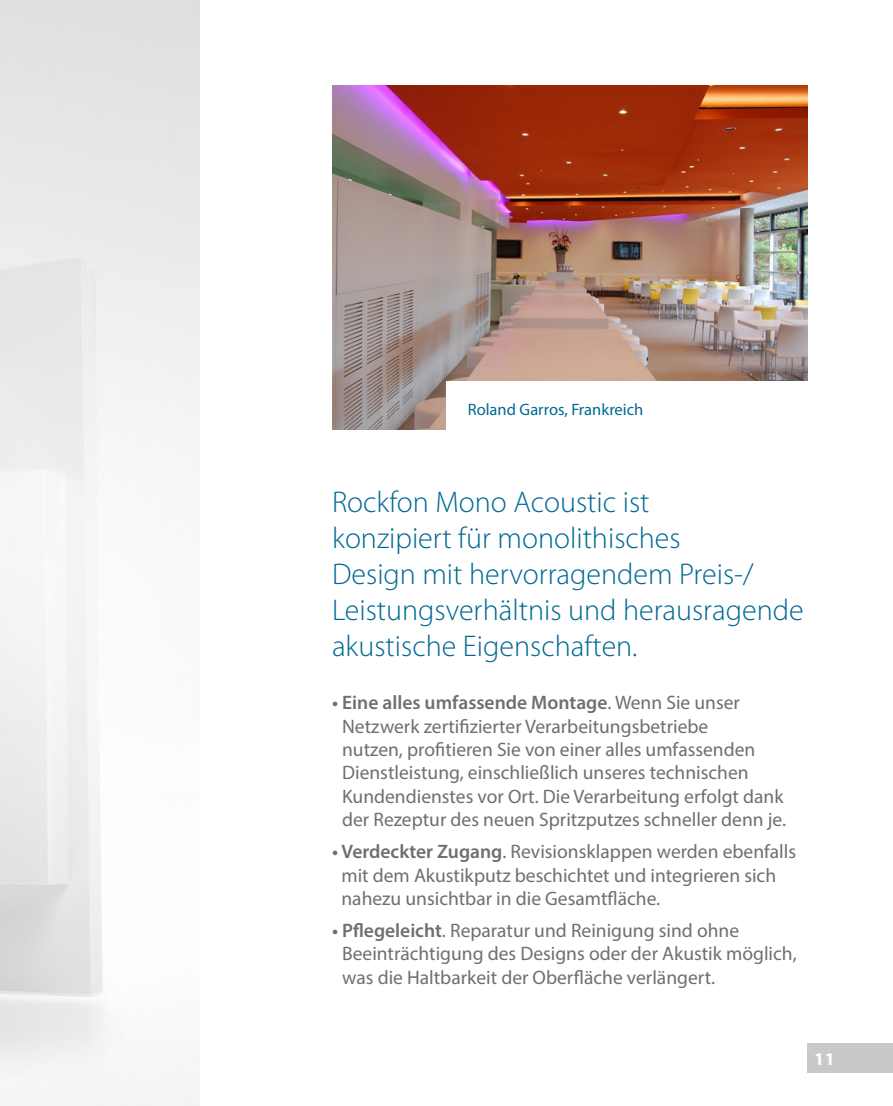
<style>
.page{position:relative;width:893px;height:1106px;background:#fff}
.page>*{position:absolute;margin:0;border:0;box-sizing:border-box;transform-origin:0 0}
.t1{font:300 30px/36px "Myriad Pro";color:#006893}
.t2{font:19.5px/23.4px "Myriad Pro";color:#6d6f71}
.t3{font:700 18px "Myriad Pro";color:#fff}
.t4{font:16.5px "Myriad Pro";color:#006893}
.s1{font-weight:600}
</style>
<div class="page">
<div style="left:808px;top:1043px;width:85px;height:30px;background:#c7c9cb"></div>
<img style="left:332px;top:85px;width:476px;height:344px">
<div style="left:446px;top:381px;width:366px;height:70px;background:#fff"></div>
<p class="t4" style="left:468px;top:399px;width:177px">Roland Garros, Frankreich</p>
<h1 class="t1" style="left:332px;top:483px;width:473px">Rockfon Mono Acoustic ist<br>konzipiert für monolithisches<br>Design mit hervorragendem Preis-/<br>Leistungsverhältnis und herausragende akustische Eigenschaften.</h1>
<p class="t2" style="left:342px;top:690px;width:445px;text-indent:-10px"><span class="s1">• Eine alles umfassende Montage</span>. Wenn Sie unser Netzwerk zertifizierter Verarbeitungsbetriebe<br>nutzen, profitieren Sie von einer alles umfassenden Dienstleistung, einschließlich unseres technischen Kundendienstes vor Ort. Die Verarbeitung erfolgt dank der Rezeptur des neuen Spritzputzes schneller denn je.</p>
<p class="t2" style="left:341px;top:839px;width:456px;text-indent:-9px"><span class="s1">• Verdeckter Zugang</span>. Revisionsklappen werden ebenfalls mit dem Akustikputz beschichtet und integrieren sich nahezu unsichtbar in die Gesamtfläche.</p>
<p class="t2" style="left:342px;top:918px;width:456px;text-indent:-10px"><span class="s1">• Pflegeleicht</span>. Reparatur und Reinigung sind ohne<br>Beeinträchtigung des Designs oder der Akustik möglich, was die Haltbarkeit der Oberfläche verlängert.</p>
<p class="t3" style="left:814px;top:1047px;width:22px">11</p>
</div>
